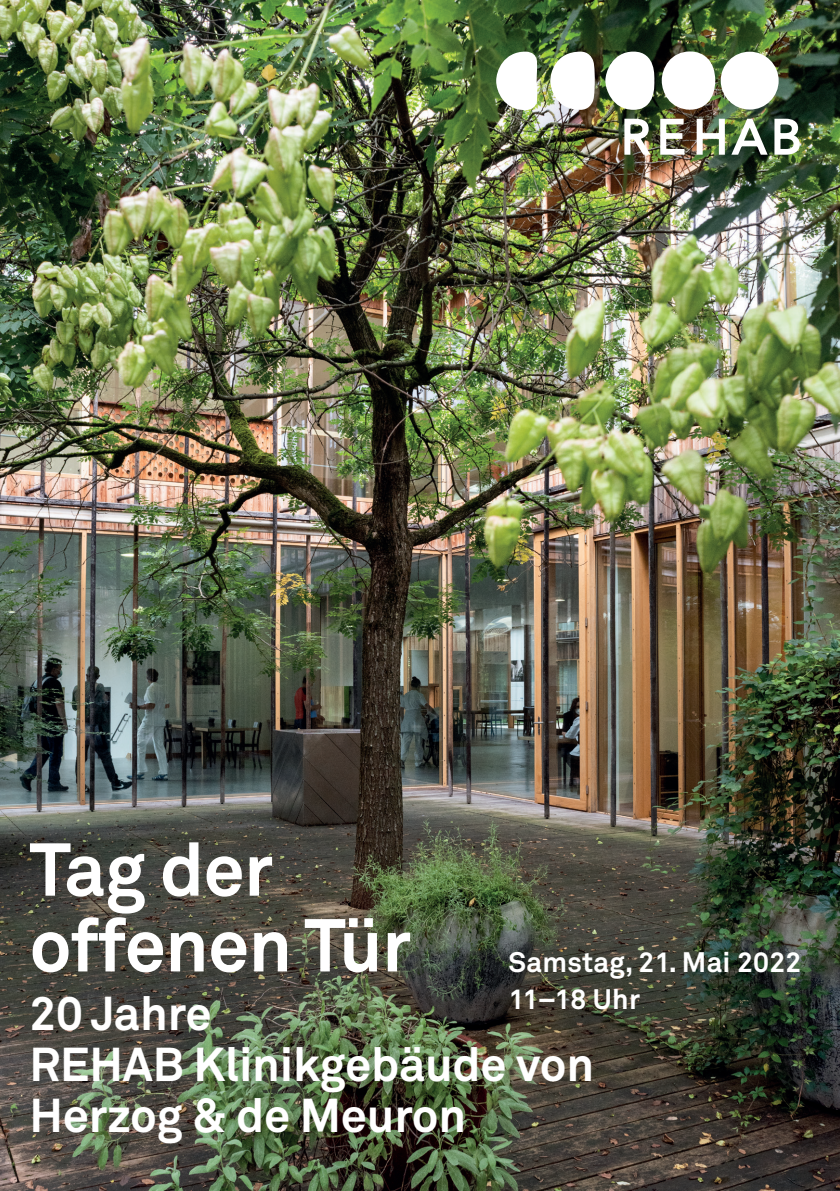
<style>
.page{position:relative;width:840px;height:1191px;background:#fff}
.page>*{position:absolute;margin:0;border:0;box-sizing:border-box;transform-origin:0 0}
.t1{font:700 73.8px/75.8px "Akkurat";letter-spacing:-.01em;color:#fff}
.t2{font:700 47px/50.6px "Akkurat";letter-spacing:-.005em;color:#fff}
.t3{font:700 27.8px/37.2px "Akkurat";letter-spacing:.01em;color:#fff}
</style>
<div class="page">
<img style="left:0;top:0;width:839px;height:1191px">
<div style="left:720px;top:52px;width:58px;height:58px;background:#fff;border:2px solid #fff;border-radius:50%"></div>
<div style="left:661px;top:51px;width:53px;height:59px;background:#fff;border:2px solid #fff;border-radius:50%"></div>
<svg style="left:604px;top:51px;width:52px;height:60px"></svg>
<svg style="left:549px;top:51px;width:47px;height:60px"></svg>
<svg style="left:495px;top:51px;width:44px;height:60px"></svg>
<svg style="left:623px;top:118px;width:29px;height:38px"></svg>
<svg style="left:659px;top:118px;width:26px;height:38px"></svg>
<img style="left:695px;top:114px;width:105px;height:42px">
<h1 class="t1" style="left:29px;top:832px;width:383px">Tag der offenen Tür</h1>
<p class="t2" style="left:29px;top:989px;width:566px">20 Jahre<br>REHAB Klinikgebäude von<br>Herzog &amp; de Meuron</p>
<p class="t3" style="left:508px;top:943px;width:294px">Samstag, 21. Mai 2022<br>11–18 Uhr</p>
</div>
